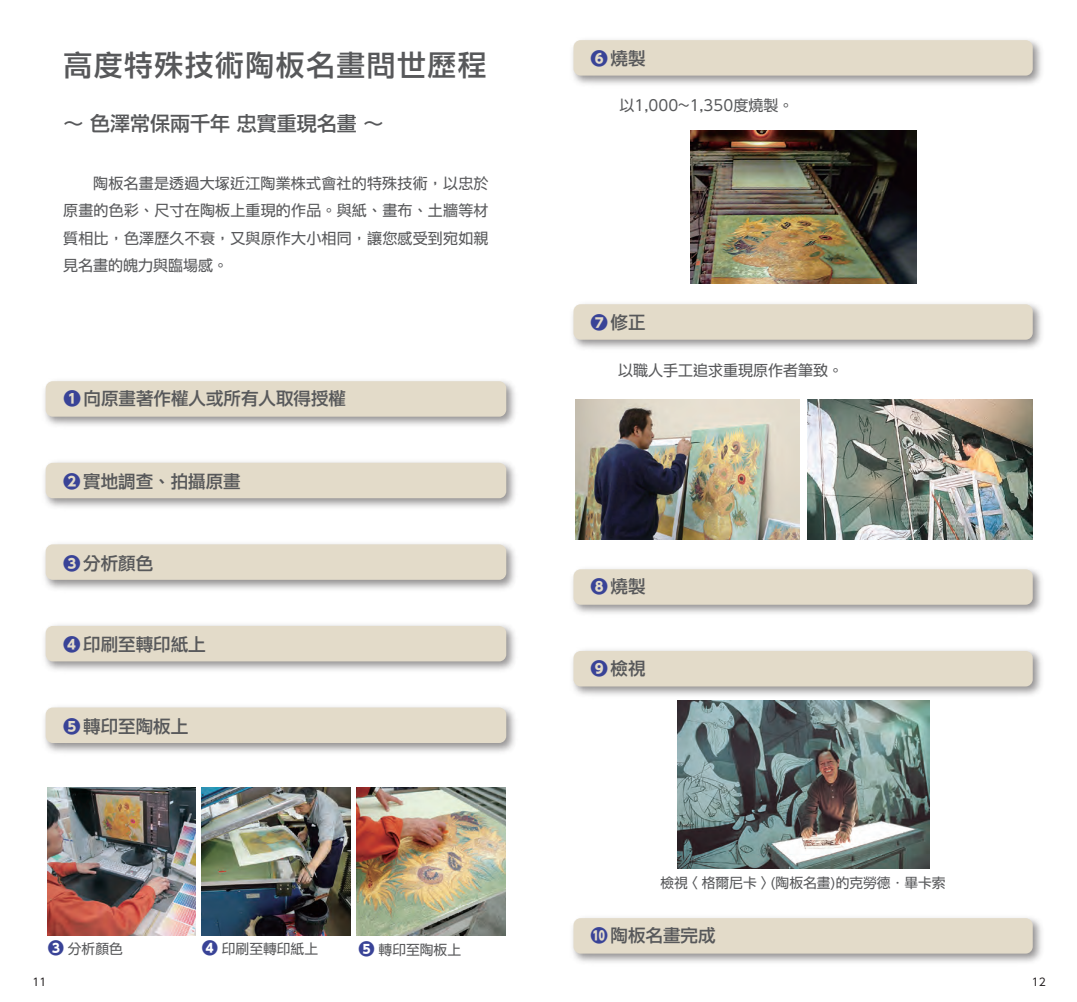
<style>
.page{position:relative;width:1077px;height:1002px;background:#fff}
.page>*{position:absolute;margin:0;border:0;box-sizing:border-box;transform-origin:0 0}
.t1{font:500 28.75px "UD Shin Go Std TC";letter-spacing:.055em;color:#57585a}
.t2{font:500 20px "UD Shin Go Std TC";color:#57585a}
.t3{font:500 17.5px "UD Shin Go Std TC";color:#57585a}
.t4{font:800 16.25px "UD Shin Go Pr 6 N";color:#394397}
.t5{font:15px/27.5px "UD Shin Go Std TC";letter-spacing:.015em;color:#57585a;text-align:justify}
.t6{font:13.75px "UD Shin Go Std TC";color:#57585a}
.t7{font:10.62px "UD Shin Go Pr 6 N";color:#231f20}
.s1{font-family:"UD Shin Go Pr 6 N";font-weight:800;color:#394397}
</style>
<div class="page">
<img style="left:44px;top:462px;width:471px;height:46px">
<div style="left:46px;top:463px;width:460px;height:35px;background:#e3dbc9;border-radius:7px"></div>
<img style="left:44px;top:544px;width:471px;height:46px">
<div style="left:46px;top:544px;width:460px;height:36px;background:#e3dbc9;border-radius:7px"></div>
<img style="left:44px;top:625px;width:471px;height:46px">
<div style="left:46px;top:626px;width:460px;height:35px;background:#e3dbc9;border-radius:7px"></div>
<img style="left:44px;top:707px;width:471px;height:46px">
<div style="left:46px;top:707px;width:460px;height:36px;background:#e3dbc9;border-radius:7px"></div>
<img style="left:44px;top:381px;width:471px;height:45px">
<div style="left:46px;top:381px;width:460px;height:35px;background:#e3dbc9;border-radius:7px"></div>
<img style="left:48px;top:787px;width:147px;height:148px">
<img style="left:201px;top:787px;width:149px;height:148px">
<img style="left:357px;top:787px;width:149px;height:148px">
<img style="left:572px;top:40px;width:470px;height:45px">
<div style="left:573px;top:40px;width:460px;height:36px;background:#e3dbc9;border-radius:7px"></div>
<img style="left:572px;top:304px;width:470px;height:45px">
<div style="left:573px;top:304px;width:460px;height:36px;background:#e3dbc9;border-radius:7px"></div>
<img style="left:572px;top:569px;width:470px;height:45px">
<div style="left:573px;top:569px;width:460px;height:35px;background:#e3dbc9;border-radius:7px"></div>
<img style="left:572px;top:650px;width:470px;height:46px">
<div style="left:573px;top:651px;width:460px;height:35px;background:#e3dbc9;border-radius:7px"></div>
<img style="left:572px;top:918px;width:470px;height:45px">
<div style="left:573px;top:918px;width:460px;height:35px;background:#e3dbc9;border-radius:7px"></div>
<img style="left:677px;top:700px;width:253px;height:168px">
<img style="left:575px;top:399px;width:225px;height:140px">
<img style="left:807px;top:399px;width:226px;height:140px">
<img style="left:691px;top:130px;width:225px;height:153px">
<h1 class="t1" style="left:60px;top:44px;width:425px">高度特殊技術陶板名畫問世歷程</h1>
<h2 class="t2" style="left:60px;top:109px;width:321px">∼ 色澤常保兩千年 忠實重現名畫 ∼</h2>
<h1 class="t1" style="left:64px;top:44px;width:425px">高度特殊技術陶板名畫問世歷程</h1>
<h2 class="t2" style="left:64px;top:109px;width:321px">∼ 色澤常保兩千年 忠實重現名畫 ∼</h2>
<p class="t5" style="left:60px;top:169px;width:427px;text-indent:30px">陶板名畫是透過大塚近江陶業株式會社的特殊技術，以忠於原畫的色彩、尺寸在陶板上重現的作品。與紙、畫布、土牆等材質相比，色澤歷久不衰，又與原作大小相同，讓您感受到宛如親見名畫的魄力與臨場感。</p>
<p class="t5" style="left:63px;top:169px;width:427px;text-indent:30px">陶板名畫是透過大塚近江陶業株式會社的特殊技術，以忠於原畫的色彩、尺寸在陶板上重現的作品。與紙、畫布、土牆等材質相比，色澤歷久不衰，又與原作大小相同，讓您感受到宛如親見名畫的魄力與臨場感。</p>
<p class="t3" style="left:60px;top:386px;width:284px"><span class="s1">❶</span>向原畫著作權人或所有人取得授權</p>
<p class="t3" style="left:64px;top:386px;width:284px"><span class="s1">❶</span>向原畫著作權人或所有人取得授權</p>
<p class="t3" style="left:60px;top:469px;width:179px"><span class="s1">❷</span>實地調查、拍攝原畫</p>
<p class="t3" style="left:63px;top:469px;width:179px"><span class="s1">❷</span>實地調查、拍攝原畫</p>
<p class="t3" style="left:60px;top:550px;width:91px"><span class="s1">❸</span>分析顏色</p>
<p class="t3" style="left:63px;top:550px;width:91px"><span class="s1">❸</span>分析顏色</p>
<p class="t3" style="left:60px;top:631px;width:144px"><span class="s1">❹</span>印刷至轉印紙上</p>
<p class="t3" style="left:63px;top:631px;width:144px"><span class="s1">❹</span>印刷至轉印紙上</p>
<p class="t3" style="left:60px;top:713px;width:126px"><span class="s1">❺</span>轉印至陶板上</p>
<p class="t3" style="left:63px;top:713px;width:126px"><span class="s1">❺</span>轉印至陶板上</p>
<p class="t4" style="left:44px;top:934px;width:18px">❸</p>
<p class="t4" style="left:198px;top:934px;width:18px">❹</p>
<p class="t4" style="left:355px;top:935px;width:18px">❺</p>
<p class="t4" style="left:48px;top:934px;width:18px">❸</p>
<p class="t4" style="left:202px;top:934px;width:18px">❹</p>
<p class="t4" style="left:359px;top:935px;width:18px">❺</p>
<p class="t6" style="left:64px;top:940px;width:56px">分析顏色</p>
<p class="t6" style="left:218px;top:940px;width:98px">印刷至轉印紙上</p>
<p class="t6" style="left:375px;top:941px;width:84px">轉印至陶板上</p>
<p class="t6" style="left:68px;top:940px;width:56px">分析顏色</p>
<p class="t6" style="left:222px;top:940px;width:98px">印刷至轉印紙上</p>
<p class="t6" style="left:379px;top:941px;width:84px">轉印至陶板上</p>
<p class="t7" style="left:33px;top:973px;width:16px">11</p>
<p class="t3" style="left:590px;top:46px;width:56px"><span class="s1">❻</span>燒製</p>
<p class="t3" style="left:594px;top:46px;width:56px"><span class="s1">❻</span>燒製</p>
<p class="t5" style="left:620px;top:92px;width:175px">以1,000~1,350度燒製。</p>
<p class="t5" style="left:623px;top:92px;width:175px">以1,000~1,350度燒製。</p>
<p class="t3" style="left:590px;top:309px;width:56px"><span class="s1">❼</span>修正</p>
<p class="t3" style="left:594px;top:309px;width:56px"><span class="s1">❼</span>修正</p>
<p class="t5" style="left:618px;top:356px;width:226px">以職人手工追求重現原作者筆致。</p>
<p class="t5" style="left:622px;top:356px;width:226px">以職人手工追求重現原作者筆致。</p>
<p class="t3" style="left:590px;top:574px;width:56px"><span class="s1">❽</span>燒製</p>
<p class="t3" style="left:594px;top:574px;width:56px"><span class="s1">❽</span>燒製</p>
<p class="t3" style="left:590px;top:655px;width:56px"><span class="s1">❾</span>檢視</p>
<p class="t3" style="left:594px;top:655px;width:56px"><span class="s1">❾</span>檢視</p>
<p class="t6" style="left:660px;top:874px;width:287px">檢視〈格爾尼卡〉(陶板名畫)的克勞德‧畢卡索</p>
<p class="t6" style="left:664px;top:874px;width:287px">檢視〈格爾尼卡〉(陶板名畫)的克勞德‧畢卡索</p>
<p class="t3" style="left:610px;top:922px;width:106px">陶板名畫完成</p>
<p class="t3" style="left:614px;top:922px;width:106px">陶板名畫完成</p>
<p class="t7" style="left:1032px;top:973px;width:16px">12</p>
</div>
